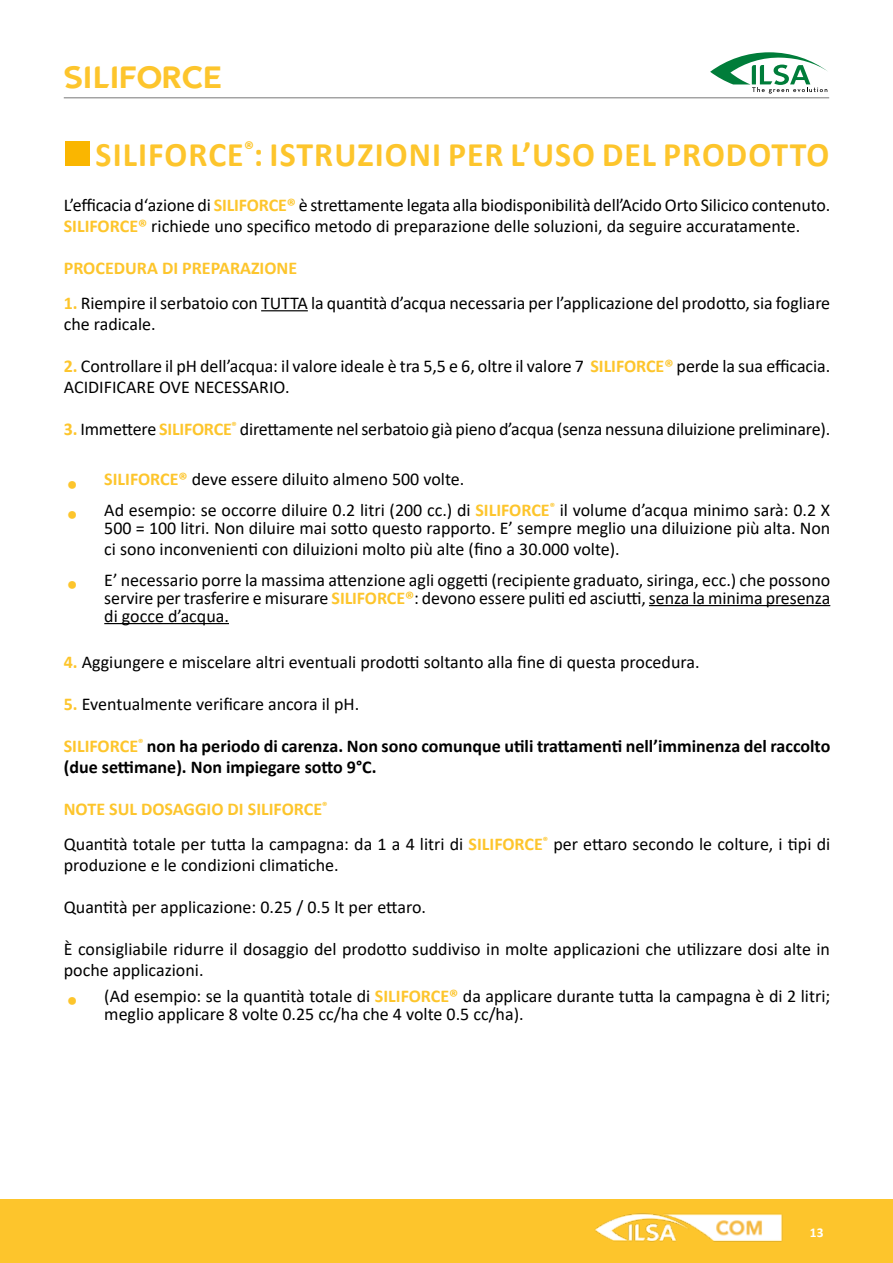
<style>
.page{position:relative;width:893px;height:1263px;background:#fff}
.page>*{position:absolute;margin:0;border:0;box-sizing:border-box;transform-origin:0 0}
.t1{font:700 34.5px "Calibri";letter-spacing:.03em;color:#fdc52c}
.t2{font:700 30px "Ilsa";color:#fdc52c}
.t3{font:18px/21px "Calibri";color:#000}
.t4{font:700 18px/21px "Calibri";color:#000}
.t5{font:700 18px "Calibri";color:#fdc52c}
.t6{font:700 13.5px "Calibri";color:#fff}
.s1{font-weight:700;color:#fdc52c}
.s2{font-family:"Arial";color:#fdc52c}
.s3{color:#fdc52c}
</style>
<div class="page">
<div style="left:65px;top:142px;width:24px;height:24px;background:#fab600"></div>
<hr style="left:261px;top:310px;width:47px;height:1px;background:#000">
<hr style="left:649px;top:605px;width:181px;height:1px;background:#000">
<hr style="left:104px;top:623px;width:125px;height:1px;background:#000">
<hr style="left:64px;top:97px;width:765px;height:1px;background:#878787">
<svg style="left:710px;top:52px;width:118px;height:42px"></svg>
<div style="left:0;top:1199px;width:893px;height:64px;background:#fdc52c"></div>
<img style="left:595px;top:1213px;width:188px;height:29px">
<h2 class="t2" style="left:64px;top:60px;width:161px">SILIFORCE</h2>
<h1 class="t1" style="left:96px;top:130px;width:735px">SILIFORCE<sup>®</sup>: ISTRUZIONI PER L’USO DEL PRODOTTO</h1>
<p class="t3" style="left:64px;top:194px;width:768px">L’efficacia d‘azione di <span class="s1">SILIFORCE®</span> è strettamente legata alla biodisponibilità dell’Acido Orto Silicico contenuto.<br><span class="s1">SILIFORCE®</span> richiede uno specifico metodo di preparazione delle soluzioni, da seguire accuratamente.</p>
<p class="t5" style="left:64px;top:256px;width:235px">PROCEDURA DI PREPARAZIONE</p>
<p class="t3" style="left:64px;top:292px;width:768px"><span class="s1">1.</span> Riempire il serbatoio con TUTTA la quantità d’acqua necessaria per l’applicazione del prodotto, sia fogliare che radicale.</p>
<p class="t3" style="left:64px;top:355px;width:768px"><span class="s1">2.</span> Controllare il pH dell’acqua: il valore ideale è tra 5,5 e 6, oltre il valore 7 <span class="s1">SILIFORCE®</span> perde la sua efficacia.<br>ACIDIFICARE OVE NECESSARIO.</p>
<p class="t3" style="left:64px;top:418px;width:768px"><span class="s1">3.</span> Immettere <span class="s1">SILIFORCE</span><sup>®</sup> direttamente nel serbatoio già pieno d’acqua (senza nessuna diluizione preliminare).</p>
<p class="t3" style="left:67px;top:468px;width:399px"><span class="s2">●</span> <span class="s1">SILIFORCE®</span> deve essere diluito almeno 500 volte.</p>
<p class="t3" style="left:67px;top:500px;width:765px;line-height:18px;text-align:right"><span class="s2">●</span> Ad esempio: se occorre diluire 0.2 litri (200 cc.) di <span class="s1">SILIFORCE</span><sup>®</sup> il volume d’acqua minimo sarà: 0.2 X<br>500 = 100 litri. Non diluire mai sotto questo rapporto. E’ sempre meglio una diluizione più alta. Non</p>
<p class="t3" style="left:104px;top:538px;width:517px">ci sono inconvenienti con diluizioni molto più alte (fino a 30.000 volte).</p>
<p class="t3" style="left:104px;top:570px;width:727px;line-height:18px;text-align:justify;text-indent:-37px"><span class="s2">●</span> E’ necessario porre la massima attenzione agli oggetti (recipiente graduato, siringa, ecc.) che possono servire per trasferire e misurare <span class="s1">SILIFORCE®</span>: devono essere puliti ed asciutti, senza la minima presenza di gocce d’acqua.</p>
<p class="t3" style="left:64px;top:651px;width:637px"><span class="s1">4.</span> Aggiungere e miscelare altri eventuali prodotti soltanto alla fine di questa procedura.</p>
<p class="t3" style="left:64px;top:693px;width:297px"><span class="s1">5.</span> Eventualmente verificare ancora il pH.</p>
<p class="t4" style="left:64px;top:735px;width:768px"><span class="s3">SILIFORCE</span><sup>®</sup> non ha periodo di carenza. Non sono comunque utili trattamenti nell’imminenza del raccolto (due settimane). Non impiegare sotto 9°C.</p>
<p class="t3" style="left:64px;top:791px;width:768px;line-height:34.5px"><span class="s1">NOTE SUL DOSAGGIO DI SILIFORCE</span><sup>®<br></sup>Quantità totale per tutta la campagna: da 1 a 4 litri di <span class="s1">SILIFORCE</span><sup>®</sup> per ettaro secondo le colture, i tipi di</p>
<p class="t3" style="left:64px;top:854px;width:276px">produzione e le condizioni climatiche.</p>
<p class="t3" style="left:64px;top:896px;width:364px">Quantità per applicazione: 0.25 / 0.5 lt per ettaro.</p>
<p class="t3" style="left:64px;top:938px;width:768px">È consigliabile ridurre il dosaggio del prodotto suddiviso in molte applicazioni che utilizzare dosi alte in poche applicazioni.</p>
<p class="t3" style="left:104px;top:986px;width:727px;line-height:18px;text-indent:-37px"><span class="s2">●</span> (Ad esempio: se la quantità totale di <span class="s1">SILIFORCE®</span> da applicare durante tutta la campagna è di 2 litri; meglio applicare 8 volte 0.25 cc/ha che 4 volte 0.5 cc/ha).</p>
<p class="t6" style="left:810px;top:1223px;width:15px">13</p>
</div>
